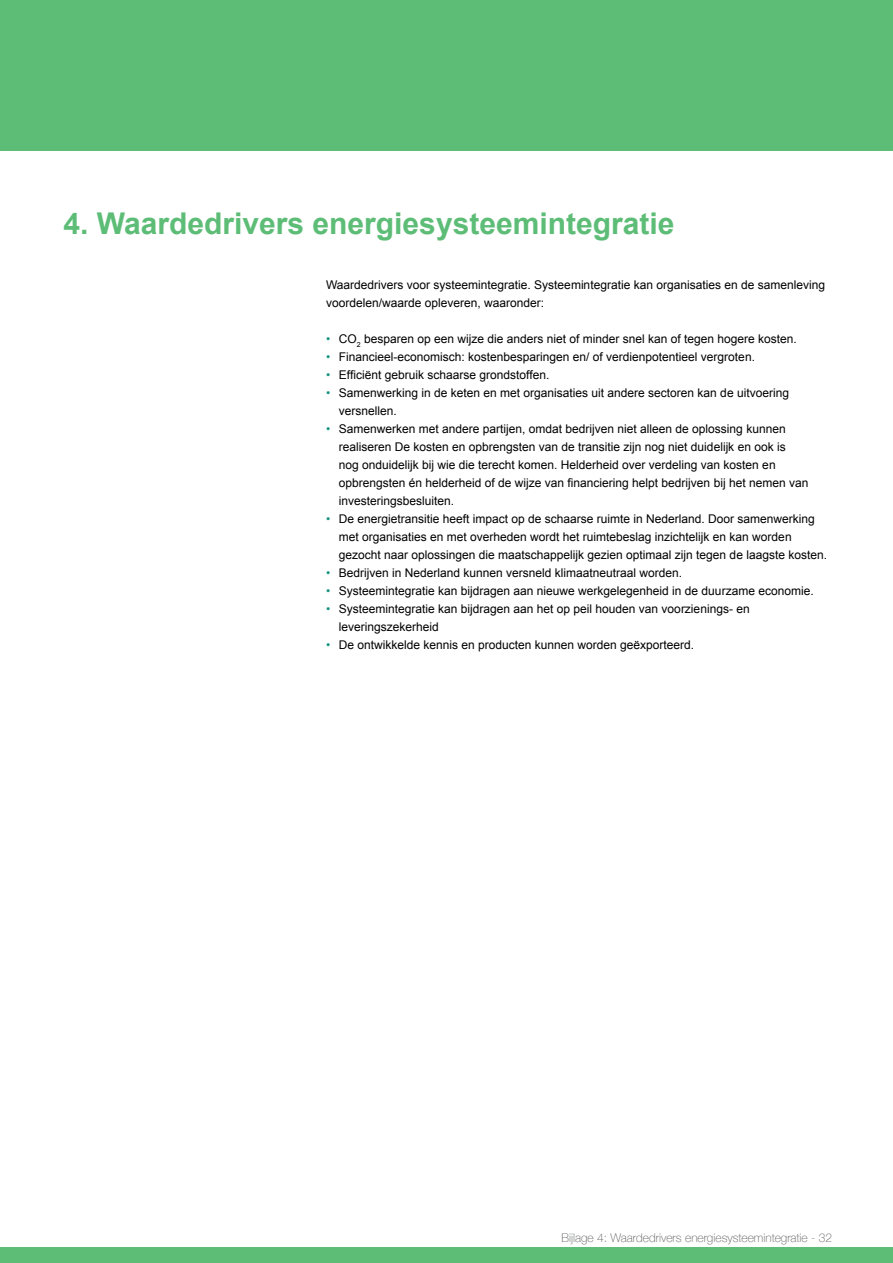
<style>
.page{position:relative;width:893px;height:1263px;background:#fff}
.page>*{position:absolute;margin:0;border:0;box-sizing:border-box;transform-origin:0 0}
.t1{font:700 30px "Arial";color:#5dbd77}
.t2{font:12px/18px "Arial";color:#000}
.t3{font:100 12px "Helvetica Neue";color:#58595b}
.s1{color:#13927f}
</style>
<div class="page">
<div style="left:0;top:0;width:893px;height:151px;background:#5dbd77"></div>
<div style="left:0;top:1247px;width:893px;height:16px;background:#5dbd77"></div>
<h1 class="t1" style="left:64px;top:204px;width:612px">4. Waardedrivers energiesysteemintegratie</h1>
<p class="t2" style="left:326px;top:276px;width:501px">Waardedrivers voor systeemintegratie. Systeemintegratie kan organisaties en de samenleving voordelen/waarde opleveren, waaronder:</p>
<p class="t2" style="left:326px;top:330px;width:472px"><span class="s1">•</span> CO<sub>2</sub> besparen op een wijze die anders niet of minder snel kan of tegen hogere kosten.</p>
<p class="t2" style="left:326px;top:348px;width:430px"><span class="s1">•</span> Financieel-economisch: kostenbesparingen en/ of verdienpotentieel vergroten.</p>
<p class="t2" style="left:326px;top:366px;width:225px"><span class="s1">•</span> Efficiënt gebruik schaarse grondstoffen.</p>
<p class="t2" style="left:339px;top:384px;width:452px;text-indent:-13px"><span class="s1">•</span> Samenwerking in de keten en met organisaties uit andere sectoren kan de uitvoering versnellen.</p>
<p class="t2" style="left:339px;top:420px;width:471px;text-indent:-13px"><span class="s1">•</span> Samenwerken met andere partijen, omdat bedrijven niet alleen de oplossing kunnen realiseren De kosten en opbrengsten van de transitie zijn nog niet duidelijk en ook is nog onduidelijk bij wie die terecht komen. Helderheid over verdeling van kosten en opbrengsten én helderheid of de wijze van financiering helpt bedrijven bij het nemen van investeringsbesluiten.</p>
<p class="t2" style="left:339px;top:510px;width:490px;text-indent:-13px"><span class="s1">•</span> De energietransitie heeft impact op de schaarse ruimte in Nederland. Door samenwerking met organisaties en met overheden wordt het ruimtebeslag inzichtelijk en kan worden gezocht naar oplossingen die maatschappelijk gezien optimaal zijn tegen de laagste kosten.</p>
<p class="t2" style="left:326px;top:564px;width:358px"><span class="s1">•</span> Bedrijven in Nederland kunnen versneld klimaatneutraal worden.</p>
<p class="t2" style="left:326px;top:582px;width:489px"><span class="s1">•</span> Systeemintegratie kan bijdragen aan nieuwe werkgelegenheid in de duurzame economie.</p>
<p class="t2" style="left:339px;top:600px;width:412px;text-indent:-13px"><span class="s1">•</span> Systeemintegratie kan bijdragen aan het op peil houden van voorzienings- en leveringszekerheid</p>
<p class="t2" style="left:326px;top:636px;width:370px"><span class="s1">•</span> De ontwikkelde kennis en producten kunnen worden geëxporteerd.</p>
<p class="t3" style="left:562px;top:1229px;width:272px">Bijlage 4: Waardedrivers energiesysteemintegratie - 32</p>
</div>
